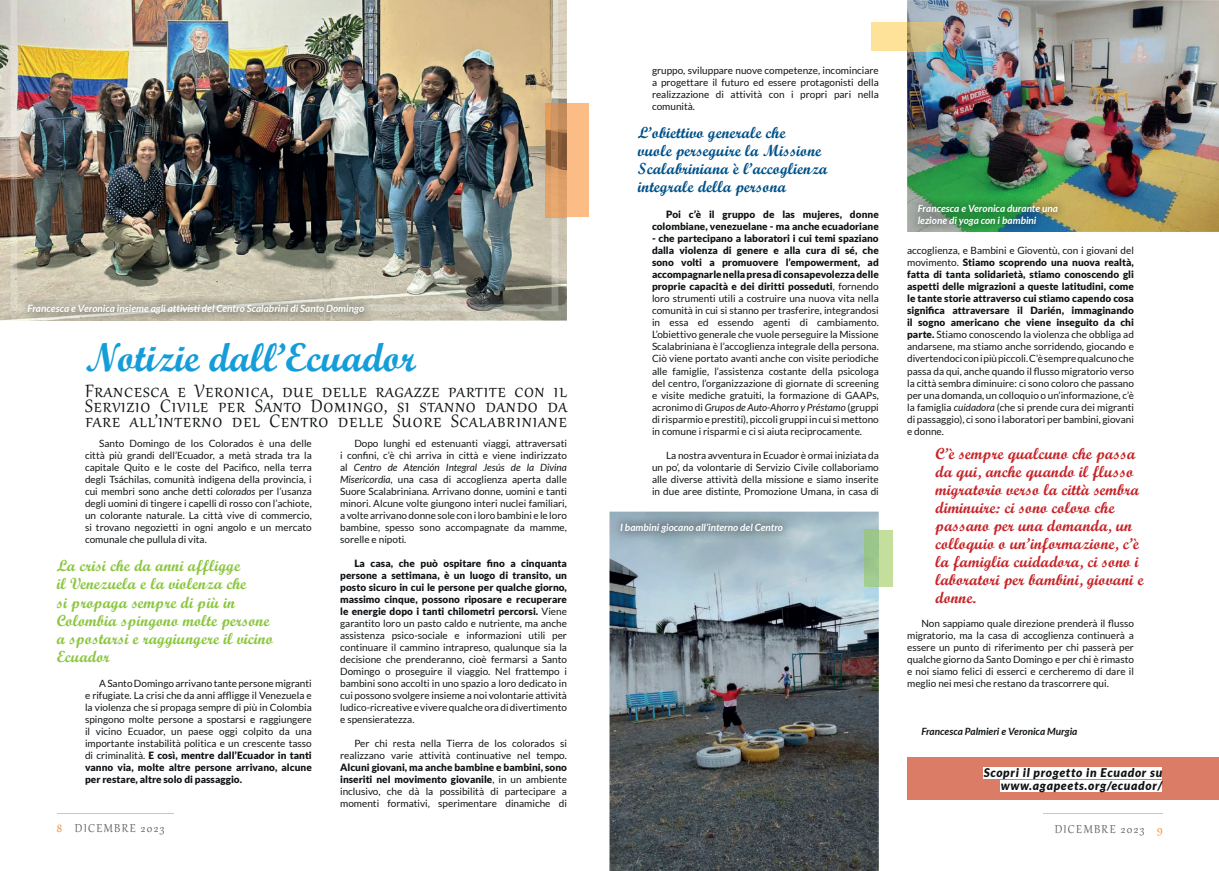
<style>
.page{position:relative;width:1219px;height:871px;background:#fff}
.page>*{position:absolute;margin:0;border:0;box-sizing:border-box;transform-origin:0 0}
.t1{font:40px "Script MT Bold";color:#149dd9}
.t2{font:22px "Gabriola";letter-spacing:.03em;color:#101315}
.t3{font:16px/18px "Script MT Bold";letter-spacing:.01em;color:#c62529}
.t4{font:16px/18px "Script MT Bold";letter-spacing:.01em;color:#8bc63f}
.t5{font:16px/18px "Script MT Bold";letter-spacing:.01em;color:#01528a}
.t6{font:14px "Gabriola";letter-spacing:.1em;color:#5b5e5f}
.t7{font:italic 900 12px/13px "Lato";letter-spacing:.06em;color:#101315;text-align:right}
.t8{font:10px/12px "Lato";color:#101315;text-align:justify}
.t9{font:italic 700 10px/12px "Lato";color:#fff}
.t10{font:900 10px/12px "Lato";letter-spacing:.005em;color:#101315;text-align:right}
.t11{font:italic 700 10px "Lato";color:#101315}
.s1{font-style:italic}
.s2{font-weight:900}
.s3{color:#f58322}
</style>
<div class="page">
<hr style="left:57px;top:812px;width:116px;height:1px;background:#feca26">
<hr style="left:57px;top:813px;width:116px;height:1px;background:#feca26">
<hr style="left:1043px;top:812px;width:120px;height:1px;background:#feca26">
<hr style="left:1043px;top:813px;width:120px;height:1px;background:#feca26">
<img style="left:0;top:0;width:567px;height:320px">
<div style="left:567px;top:103px;width:21px;height:114px;background:#fbbc86"></div>
<img style="left:546px;top:103px;width:21px;height:114px">
<img style="left:19px;top:295px;width:354px;height:26px">
<img style="left:609px;top:511px;width:270px;height:359px">
<img style="left:907px;top:0;width:312px;height:232px">
<div style="left:907px;top:756px;width:312px;height:43px;background:#db7d66"></div>
<div style="left:984px;top:767px;width:178px;height:11px;background:#fff"></div>
<div style="left:1001px;top:780px;width:161px;height:11px;background:#fff"></div>
<div style="left:879px;top:529px;width:14px;height:57px;background:#c4df9b"></div>
<img style="left:865px;top:529px;width:14px;height:57px">
<div style="left:872px;top:23px;width:35px;height:28px;background:#ffe299"></div>
<img style="left:907px;top:23px;width:36px;height:28px">
<img style="left:612px;top:513px;width:180px;height:28px">
<img style="left:909px;top:195px;width:158px;height:37px">
<p class="t8" style="left:652px;top:64px;width:228px">gruppo, sviluppare nuove competenze, incominciare a progettare il futuro ed essere protagonisti della realizzazione di attività con i propri pari nella comunità.</p>
<p class="t9" style="left:28px;top:302px;width:338px">Francesca e Veronica insieme agli attivisti del Centro Scalabrini di Santo Domingo</p>
<h1 class="t1" style="left:85px;top:333px;width:332px">Notizie dall’Ecuador</h1>
<h2 class="t2" style="left:85px;top:377px;width:483px">FRANCESCA E VERONICA, DUE DELLE RAGAZZE PARTITE CON IL</h2>
<h2 class="t2" style="left:85px;top:392px;width:484px">SERVIZIO CIVILE PER SANTO DOMINGO, SI STANNO DANDO DA</h2>
<h2 class="t2" style="left:85px;top:407px;width:483px">FARE ALL’INTERNO DEL CENTRO DELLE SUORE SCALABRINIANE</h2>
<p class="t8" style="left:85px;top:436px;width:228px;text-indent:14px">Santo Domingo de los Colorados è una delle città più grandi dell’Ecuador, a metà strada tra la capitale Quito e le coste del Pacifico, nella terra degli Tsáchilas, comunità indigena della provincia, i cui membri sono anche detti <span class="s1">colorados</span> per l’usanza degli uomini di tingere i capelli di rosso con l’achiote, un colorante naturale. La città vive di commercio, si trovano negozietti in ogni angolo e un mercato comunale che pullula di vita.</p>
<p class="t8" style="left:340px;top:436px;width:228px;text-indent:14px">Dopo lunghi ed estenuanti viaggi, attraversati i confini, c’è chi arriva in città e viene indirizzato al <span class="s1">Centro de Atención Integral Jesús de la Divina Misericordia</span>, una casa di accoglienza aperta dalle Suore Scalabriniana. Arrivano donne, uomini e tanti minori. Alcune volte giungono interi nuclei familiari, a volte arrivano donne sole con i loro bambini e le loro bambine, spesso sono accompagnate da mamme, sorelle e nipoti.</p>
<p class="t8" style="left:340px;top:556px;width:228px;text-indent:14px"><span class="s2">La casa, che può ospitare fino a cinquanta persone a settimana, è un luogo di transito, un posto sicuro in cui le persone per qualche giorno, massimo cinque, possono riposare e recuperare le energie dopo i tanti chilometri percorsi.</span> Viene garantito loro un pasto caldo e nutriente, ma anche assistenza psico-sociale e informazioni utili per continuare il cammino intrapreso, qualunque sia la decisione che prenderanno, cioè fermarsi a Santo Domingo o proseguire il viaggio. Nel frattempo i bambini sono accolti in uno spazio a loro dedicato in cui possono svolgere insieme a noi volontarie attività ludico-ricreative e vivere qualche ora di divertimento e spensieratezza.</p>
<p class="t8" style="left:340px;top:736px;width:228px;text-align:right">Per chi resta nella Tierra de los colorados si realizzano varie attività continuative nel tempo.</p>
<p class="t8" style="left:340px;top:760px;width:228px"><span class="s2">Alcuni giovani, ma anche bambine e bambini, sono inseriti nel movimento giovanile</span>, in un ambiente inclusivo, che dà la possibilità di partecipare a momenti formativi, sperimentare dinamiche di</p>
<h3 class="t4" style="left:57px;top:556px;width:218px">La crisi che da anni affligge<br>il Venezuela e la violenza che<br>si propaga sempre di più in<br>Colombia spingono molte persone a spostarsi e raggiungere il vicino<br>Ecuador</h3>
<p class="t8" style="left:85px;top:676px;width:228px;text-indent:14px">A Santo Domingo arrivano tante persone migranti e rifugiate. La crisi che da anni affligge il Venezuela e la violenza che si propaga sempre di più in Colombia spingono molte persone a spostarsi e raggiungere il vicino Ecuador, un paese oggi colpito da una importante instabilità politica e un crescente tasso di criminalità. <span class="s2">E così, mentre dall’Ecuador in tanti vanno via, molte altre persone arrivano, alcune per restare, altre solo di passaggio.</span></p>
<h3 class="t5" style="left:638px;top:124px;width:191px">L’obiettivo generale che<br>vuole perseguire la Missione<br>Scalabriniana è l’accoglienza integrale della persona</h3>
<p class="t10" style="left:652px;top:208px;width:228px">Poi c’è il gruppo de las mujeres, donne colombiane, venezuelane - ma anche ecuadoriane</p>
<p class="t8" style="left:652px;top:232px;width:228px"><span class="s2">- che partecipano a laboratori i cui temi spaziano dalla violenza di genere e alla cura di sé, che sono volti a promuovere l’empowerment, ad accompagnarle nella presa di consapevolezza delle proprie capacità e dei diritti posseduti</span>, fornendo loro strumenti utili a costruire una nuova vita nella comunità in cui si stanno per trasferire, integrandosi in essa ed essendo agenti di cambiamento.<br>L’obiettivo generale che vuole perseguire la Missione Scalabriniana è l’accoglienza integrale della persona.<br>Ciò viene portato avanti anche con visite periodiche alle famiglie, l’assistenza costante della psicologa del centro, l’organizzazione di giornate di screening e visite mediche gratuiti, la formazione di GAAPs, acronimo di <span class="s1">Grupos de Auto-Ahorro y Préstamo</span> (gruppi di risparmio e prestiti), piccoli gruppi in cui si mettono in comune i risparmi e ci si aiuta reciprocamente.</p>
<p class="t8" style="left:652px;top:448px;width:228px;text-indent:14px">La nostra avventura in Ecuador è ormai iniziata da un po’, da volontarie di Servizio Civile collaboriamo alle diverse attività della missione e siamo inserite in due aree distinte, Promozione Umana, in casa di</p>
<p class="t9" style="left:620px;top:521px;width:164px">I bambini giocano all’interno del Centro</p>
<p class="t9" style="left:918px;top:202px;width:142px">Francesca e Veronica durante una lezione di yoga con i bambini</p>
<p class="t8" style="left:907px;top:244px;width:228px">accoglienza, e Bambini e Gioventù, con i giovani del movimento. <span class="s2">Stiamo scoprendo una nuova realtà, fatta di tanta solidarietà, stiamo conoscendo gli aspetti delle migrazioni a queste latitudini, come le tante storie attraverso cui stiamo capendo cosa significa attraversare il Darién, immaginando il sogno americano che viene inseguito da chi parte.</span> Stiamo conoscendo la violenza che obbliga ad andarsene, ma stiamo anche sorridendo, giocando e divertendoci con i più piccoli. C’è sempre qualcuno che passa da qui, anche quando il flusso migratorio verso la città sembra diminuire: ci sono coloro che passano per una domanda, un colloquio o un’informazione, c’è la famiglia <span class="s1">cuidadora</span> (che si prende cura dei migranti di passaggio), ci sono i laboratori per bambini, giovani e donne.</p>
<p class="t3" style="left:935px;top:444px;width:210px">C’è sempre qualcuno che passa da qui, anche quando il flusso migratorio verso la città sembra diminuire: ci sono coloro che passano per una domanda, un colloquio o un’informazione, c’è la famiglia cuidadora, ci sono i laboratori per bambini, giovani e donne.</p>
<p class="t8" style="left:907px;top:616px;width:228px;text-indent:14px">Non sappiamo quale direzione prenderà il flusso migratorio, ma la casa di accoglienza continuerà a essere un punto di riferimento per chi passerà per qualche giorno da Santo Domingo e per chi è rimasto e noi siamo felici di esserci e cercheremo di dare il meglio nei mesi che restano da trascorrere qui.</p>
<p class="t11" style="left:921px;top:725px;width:158px">Francesca Palmieri e Veronica Murgia</p>
<p class="t7" style="left:984px;top:765px;width:180px">Scopri il progetto in Ecuador su www.agapeets.org/ecuador/</p>
<h3 class="t6" style="left:57px;top:819px;width:109px"><span class="s3">8</span> DICEMBRE 2023</h3>
<h3 class="t6" style="left:1055px;top:819px;width:109px">DICEMBRE 2023 <span class="s3">9</span></h3>
</div>
